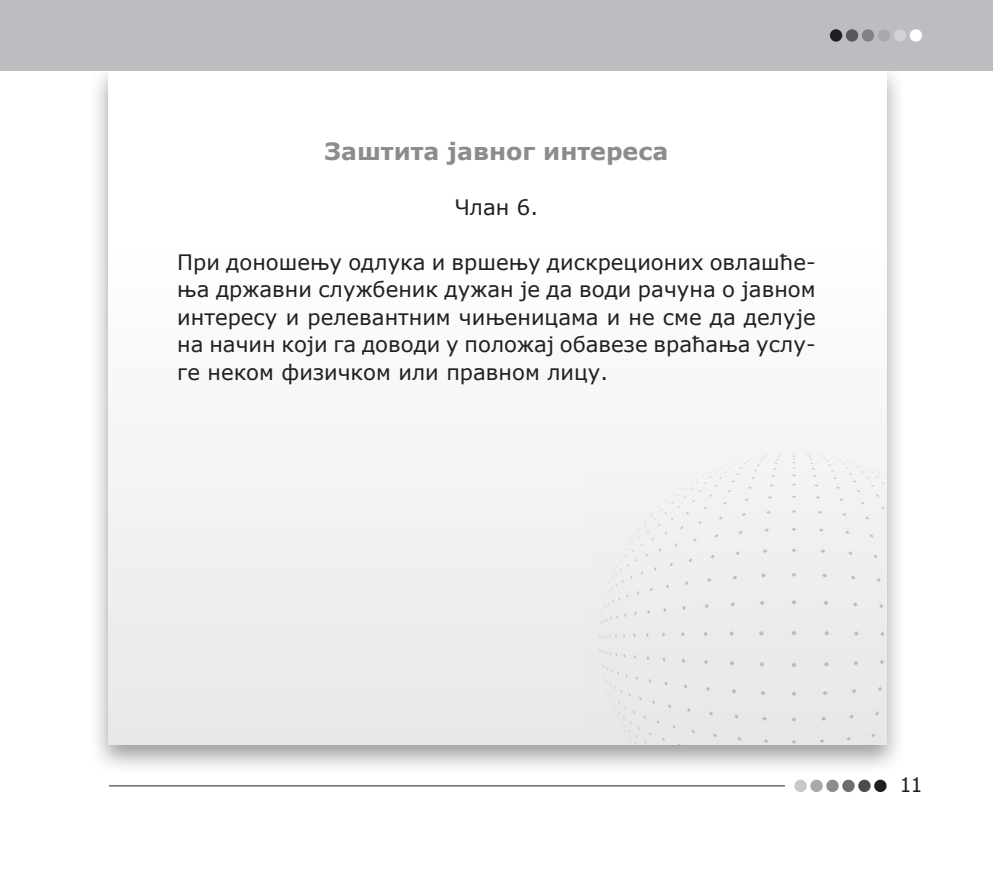
<style>
.page{position:relative;width:993px;height:886px;background:#fff}
.page>*{position:absolute;margin:0;border:0;box-sizing:border-box;transform-origin:0 0}
.Podnaslov{font:700 23.75px "Verdana Cyr";color:#8a8c8f}
.Tekst{font:21.25px/27.5px "Verdana Cyr";color:#231f20;text-align:justify}
.t1{font:20px "Tahoma";color:#231f20}
</style>
<div class="page">
<div style="left:89px;top:60px;width:846px;height:734px;background:#231f20;opacity:.45"></div>
<div style="left:109px;top:69px;width:777px;height:675px;background:linear-gradient(to bottom,#fff,#e8e9ea)"></div>
<div style="left:0;top:0;width:992px;height:71px;background:#bcbdc0"></div>
<div style="left:909px;top:29px;width:12px;height:13px;background:#fff;border-radius:50%"></div>
<div style="left:893px;top:29px;width:12px;height:13px;background:#d1d2d4;border-radius:50%"></div>
<div style="left:877px;top:29px;width:12px;height:13px;background:#a8a9ad;border-radius:50%"></div>
<div style="left:861px;top:29px;width:12px;height:13px;background:#808285;border-radius:50%"></div>
<div style="left:845px;top:29px;width:12px;height:13px;background:#57585a;border-radius:50%"></div>
<div style="left:829px;top:29px;width:13px;height:13px;background:#231f20;border-radius:50%"></div>
<div style="left:794px;top:780px;width:12px;height:12px;background:#c7c8ca;border-radius:50%"></div>
<div style="left:810px;top:780px;width:12px;height:12px;background:#a8a9ad;border-radius:50%"></div>
<div style="left:826px;top:780px;width:12px;height:12px;background:#8a8c8f;border-radius:50%"></div>
<div style="left:842px;top:780px;width:12px;height:12px;background:#6c6d70;border-radius:50%"></div>
<div style="left:857px;top:780px;width:13px;height:12px;background:#4b4c4d;border-radius:50%"></div>
<div style="left:873px;top:780px;width:13px;height:12px;background:#231f20;border-radius:50%"></div>
<hr style="left:109px;top:785px;width:675px;height:1px;background:#231f20">
<div style="left:573px;top:431px;width:313px;height:313px;background:#f4f4f5"></div>
<img style="left:586px;top:453px;width:300px;height:291px">
<p class="Podnaslov" style="left:324px;top:136px;width:345px">Заштита јавног интереса</p>
<p class="Tekst" style="left:454px;top:193px;width:85px">Члан 6.</p>
<p class="Tekst" style="left:177px;top:248px;width:639px">При доношењу одлука и вршењу дискреционих овлашће&shy;ња државни службеник дужан је да води рачуна о јавном интересу и релевантним чињеницама и не сме да делује на начин који га доводи у положај обавезе враћања услу&shy;ге неком физичком или правном лицу.</p>
<p class="t1" style="left:900px;top:771px;width:23px">11</p>
</div>
